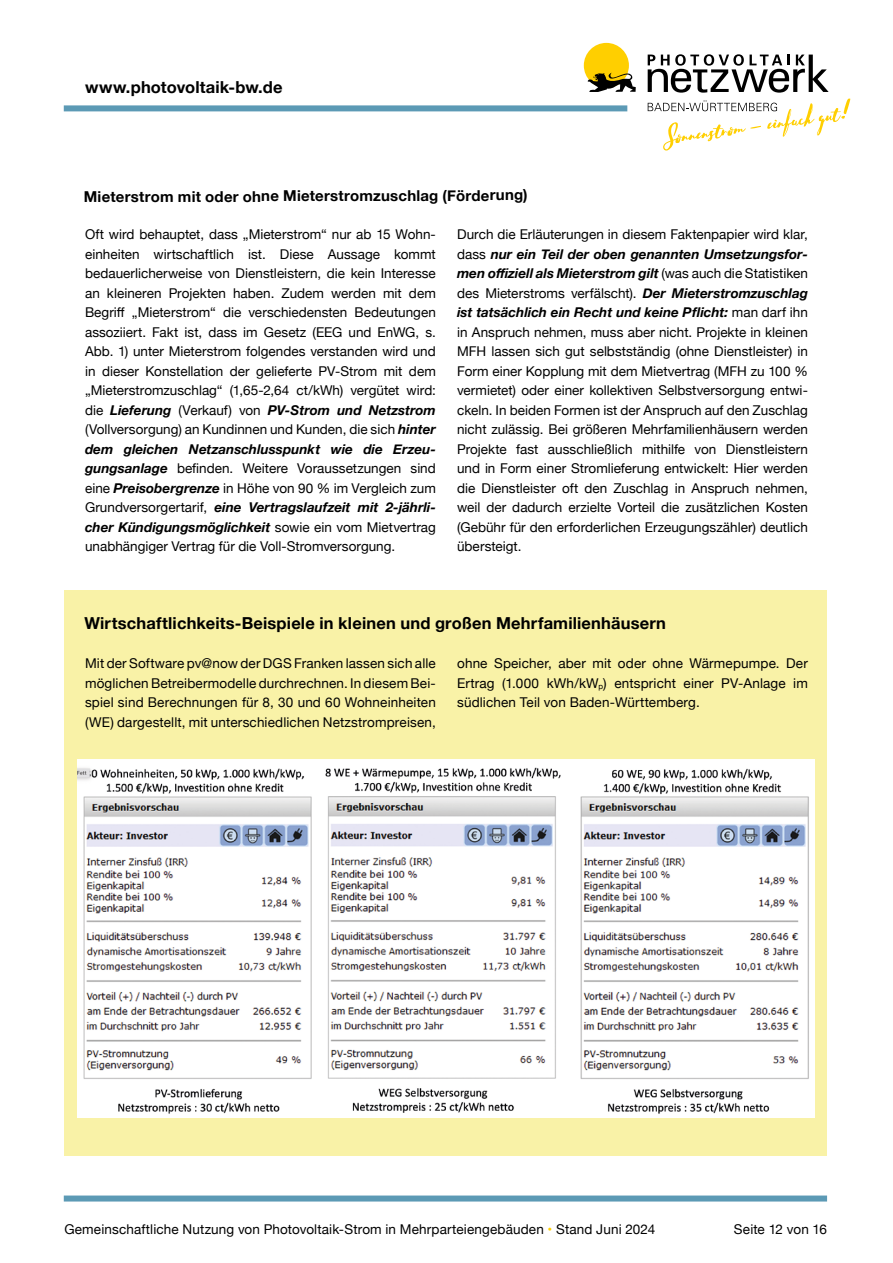
<style>
.page{position:relative;width:893px;height:1263px;background:#fff}
.page>*{position:absolute;margin:0;border:0;box-sizing:border-box;transform-origin:0 0}
.t1{font:700 16.5px "Helvetica Neue";letter-spacing:.01em;color:#000}
.t2{font:700 15px "Helvetica Neue";letter-spacing:.01em;color:#000}
.t3{font:13.5px/19.5px "Helvetica Neue";letter-spacing:.01em;color:#000;text-align:justify}
.s1{font-weight:700;font-style:italic}
.s2{color:#ffcf00}
</style>
<div class="page">
<div style="left:67px;top:1195px;width:757px;height:6px;background:#5c9ab5"></div>
<div style="left:67px;top:105px;width:557px;height:6px;background:#5c9ab5"></div>
<div style="left:584px;top:43px;width:45px;height:45px;background:#ffcf00;border-radius:50%"></div>
<svg style="left:588px;top:73px;width:48px;height:19px"></svg>
<svg style="left:648px;top:54px;width:181px;height:39px"></svg>
<svg style="left:648px;top:99px;width:202px;height:52px"></svg>
<div style="left:64px;top:590px;width:762px;height:566px;background:#f9f2a7"></div>
<img style="left:77px;top:759px;width:738px;height:359px">
<p class="t1" style="left:85px;top:74px;width:199px">www.photovoltaik-bw.de</p>
<p class="t2" style="left:84px;top:184px;width:445px">Mieterstrom mit oder ohne Mieterstromzuschlag (Förderung)</p>
<p class="t3" style="left:457px;top:226px;width:352px">Durch die Erläuterungen in diesem Faktenpapier wird klar, dass <span class="s1">nur ein Teil der oben genannten Umsetzungsfor&shy;men offiziell als Mieterstrom gilt</span> (was auch die Statistiken des Mieterstroms verfälscht). <span class="s1">Der Mieterstromzuschlag ist tatsächlich ein Recht und keine Pflicht:</span> man darf ihn in Anspruch nehmen, muss aber nicht. Projekte in kleinen MFH lassen sich gut selbstständig (ohne Dienstleister) in Form einer Kopplung mit dem Mietvertrag (MFH zu 100 % vermietet) oder einer kollektiven Selbstversorgung entwi&shy;ckeln. In beiden Formen ist der Anspruch auf den Zuschlag nicht zulässig. Bei größeren Mehrfamilienhäusern werden Projekte fast ausschließlich mithilfe von Dienstleistern und in Form einer Stromlieferung entwickelt: Hier werden die Dienstleister oft den Zuschlag in Anspruch nehmen, weil der dadurch erzielte Vorteil die zusätzlichen Kosten (Gebühr für den erforderlichen Erzeugungszähler) deutlich übersteigt.</p>
<p class="t3" style="left:85px;top:226px;width:352px">Oft wird behauptet, dass „Mieterstrom“ nur ab 15 Wohn&shy;einheiten wirtschaftlich ist. Diese Aussage kommt bedauerlicherweise von Dienstleistern, die kein Interesse an kleineren Projekten haben. Zudem werden mit dem Begriff „Mieterstrom“ die verschiedensten Bedeutungen assoziiert. Fakt ist, dass im Gesetz (EEG und EnWG, s.<br>Abb. 1) unter Mieterstrom folgendes verstanden wird und in dieser Konstellation der gelieferte PV-Strom mit dem „Mieterstromzuschlag“ (1,65-2,64 ct/kWh) vergütet wird: die <span class="s1">Lieferung</span> (Verkauf) von <span class="s1">PV-Strom und Netzstrom </span>(Vollversorgung) an Kundinnen und Kunden, die sich <span class="s1">hinter dem gleichen Netzanschlusspunkt wie die Erzeu&shy;gungsanlage</span> befinden. Weitere Voraussetzungen sind eine <span class="s1">Preisobergrenze</span> in Höhe von 90 % im Vergleich zum Grundversorgertarif, <span class="s1">eine Vertragslaufzeit mit 2-jährli&shy;cher Kündigungsmöglichkeit</span> sowie ein vom Mietvertrag unabhängiger Vertrag für die Voll-Stromversorgung.</p>
<p class="t1" style="left:84px;top:610px;width:583px">Wirtschaftlichkeits-Beispiele in kleinen und großen Mehrfamilienhäusern</p>
<p class="t3" style="left:85px;top:655px;width:352px">Mit der Software pv@now der DGS Franken lassen sich alle möglichen Betreibermodelle durchrechnen. In diesem Bei&shy;spiel sind Berechnungen für 8, 30 und 60 Wohneinheiten (WE) dargestellt, mit unterschiedlichen Netzstrompreisen,</p>
<p class="t3" style="left:457px;top:654px;width:352px">ohne Speicher, aber mit oder ohne Wärmepumpe. Der Ertrag (1.000 kWh/kW<sub>p</sub>) entspricht einer PV-Anlage im südlichen Teil von Baden-Württemberg.</p>
<p class="t3" style="left:64px;top:1220px;width:592px">Gemeinschaftliche Nutzung von Photovoltaik-Strom in Mehrparteiengebäuden <span class="s2">•</span> Stand Juni 2024</p>
<p class="t3" style="left:734px;top:1220px;width:95px">Seite 12 von 16</p>
</div>
